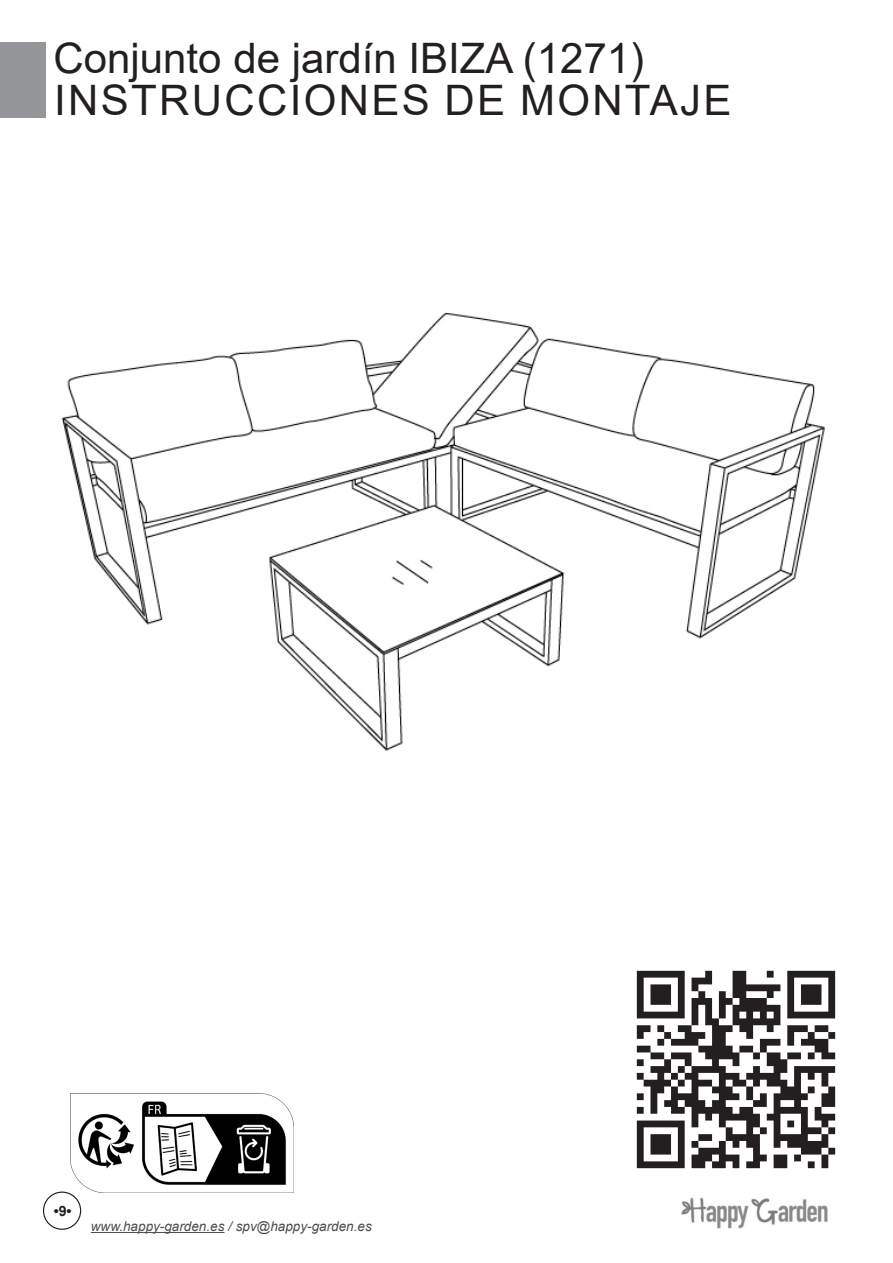
<style>
.page{position:relative;width:893px;height:1263px;background:#fff}
.page>*{position:absolute;margin:0;border:0;box-sizing:border-box;transform-origin:0 0}
.t1{font:42px "Arial";color:#231f20}
.t2{font:42px "Arial";letter-spacing:.055em;color:#231f20}
.t3{font:700 14.25px "Arial";color:#231f20}
.t4{font:italic 13.5px "Arial";color:#4b4c4d}
</style>
<div class="page">
<div style="left:0;top:43px;width:45px;height:75px;background:#939598"></div>
<hr style="left:91px;top:1232px;width:133px;height:1px;background:#4b4c4d">
<div style="left:43px;top:1191px;width:38px;height:39px;border:1px solid #231f20;border-radius:50%"></div>
<img style="left:681px;top:1197px;width:147px;height:32px">
<img style="left:61px;top:312px;width:764px;height:439px">
<img style="left:636px;top:970px;width:200px;height:199px">
<img style="left:70px;top:1093px;width:224px;height:100px">
<p class="t1" style="left:54px;top:29px;width:592px">Conjunto de jardín IBIZA (1271)</p>
<p class="t2" style="left:54px;top:71px;width:679px">INSTRUCCIONES DE MONTAJE</p>
<p class="t3" style="left:54px;top:1200px;width:19px">•9•</p>
<p class="t4" style="left:91px;top:1217px;width:282px">www.happy-garden.es / spv@happy-garden.es</p>
</div>
